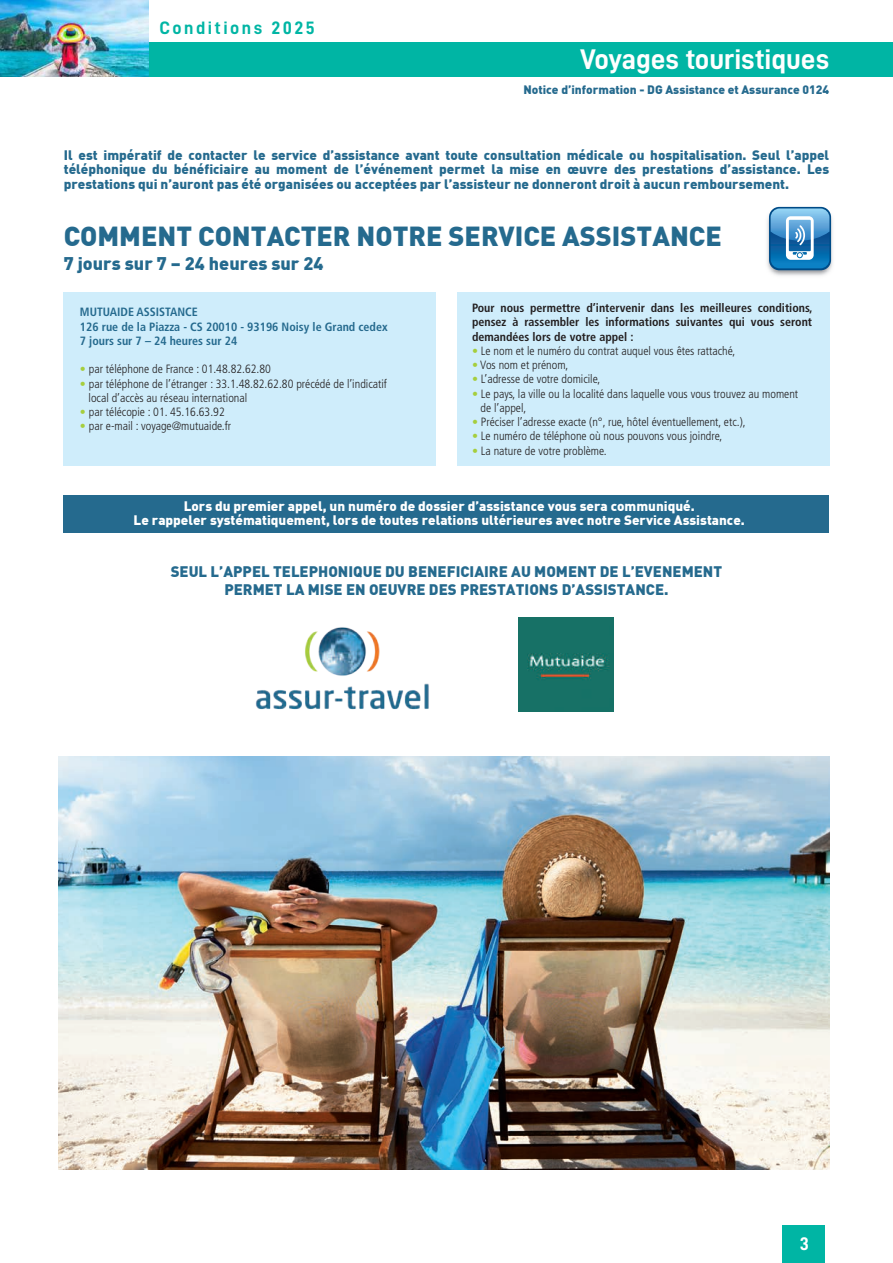
<style>
.page{position:relative;width:893px;height:1263px;background:#fff}
.page>*{position:absolute;margin:0;border:0;box-sizing:border-box;transform-origin:0 0}
.t1{font:28.5px "D DIN Bold";color:#fff}
.t2{font:900 27px "DIN";color:#256a8e}
.t3{font:18.15px "D DIN Bold";color:#fff}
.t4{font:900 18px "DIN";color:#256a8e}
.t5{font:18px "D DIN Bold";letter-spacing:.14em;color:#00b5a4}
.t6{font:900 15px/18px "DIN";color:#256a8e;text-align:center}
.t7{font:900 13.5px/14.2px "DIN";color:#256a8e;text-align:justify}
.t8{font:900 13.5px/14.2px "DIN";color:#fff;text-align:center}
.t9{font:300 condensed 12px/14.2px "Frutiger LT Std";color:#231f20}
.t10{font:700 condensed 12px/14.2px "Frutiger LT Std";color:#231f20;text-align:justify}
.t11{font:700 condensed 12px/14.2px "Frutiger LT Std";color:#256a8e}
.t12{font:900 12px "DIN";color:#256a8e}
.s1{color:#a6ce3d}
</style>
<div class="page">
<div style="left:64px;top:495px;width:765px;height:37px;background:#256a8e"></div>
<div style="left:64px;top:292px;width:372px;height:173px;background:#cfedfb"></div>
<div style="left:457px;top:292px;width:372px;height:173px;background:#cfedfb"></div>
<img style="left:59px;top:757px;width:770px;height:413px">
<img style="left:767px;top:206px;width:66px;height:70px">
<svg style="left:769px;top:207px;width:62px;height:63px"></svg>
<svg style="left:771px;top:208px;width:58px;height:60px;background:#559bcc"></svg>
<img style="left:519px;top:617px;width:94px;height:95px">
<img style="left:255px;top:627px;width:174px;height:83px">
<div style="left:0;top:43px;width:893px;height:34px;background:#00b5a4"></div>
<div style="left:783px;top:1225px;width:42px;height:38px;background:#00b5a4"></div>
<img style="left:0;top:0;width:149px;height:77px">
<h3 class="t5" style="left:159px;top:18px;width:157px">Conditions 2025</h3>
<h1 class="t1" style="left:580px;top:43px;width:251px">Voyages touristiques</h1>
<p class="t12" style="left:523px;top:82px;width:307px">Notice d’information - DG Assistance et Assurance 0124</p>
<p class="t7" style="left:64px;top:147px;width:767px">Il est impératif de contacter le service d’assistance avant toute consultation médicale ou hospitalisation. Seul l’appel téléphonique du bénéficiaire au moment de l’événement permet la mise en œuvre des prestations d’assistance. Les prestations qui n’auront pas été organisées ou acceptées par l’assisteur ne donneront droit à aucun remboursement.</p>
<h2 class="t2" style="left:64px;top:218px;width:659px">COMMENT CONTACTER NOTRE SERVICE ASSISTANCE</h2>
<h3 class="t4" style="left:64px;top:251px;width:261px">7 jours sur 7 – 24 heures sur 24</h3>
<p class="t11" style="left:80px;top:305px;width:309px">MUTUAIDE ASSISTANCE<br>126 rue de la Piazza - CS 20010 - 93196 Noisy le Grand cedex<br>7 jours sur 7 – 24 heures sur 24</p>
<p class="t9" style="left:80px;top:362px;width:193px"><span class="s1">•</span> par téléphone de France : 01.48.82.62.80</p>
<p class="t9" style="left:89px;top:376px;width:300px;text-indent:-9px"><span class="s1">•</span> par téléphone de l’étranger : 33.1.48.82.62.80 précédé de l’indicatif local d’accès au réseau international</p>
<p class="t9" style="left:80px;top:405px;width:146px"><span class="s1">•</span> par télécopie : 01. 45.16.63.92</p>
<p class="t9" style="left:80px;top:419px;width:153px"><span class="s1">•</span> par e-mail : voyage@mutuaide.fr</p>
<p class="t10" style="left:472px;top:301px;width:342px">Pour nous permettre d’intervenir dans les meilleures conditions, pensez à rassembler les informations suivantes qui vous seront demandées lors de votre appel :</p>
<p class="t9" style="left:472px;top:344px;width:265px"><span class="s1">•</span> Le nom et le numéro du contrat auquel vous êtes rattaché,</p>
<p class="t9" style="left:472px;top:358px;width:98px"><span class="s1">•</span> Vos nom et prénom,</p>
<p class="t9" style="left:472px;top:372px;width:130px"><span class="s1">•</span> L’adresse de votre domicile,</p>
<p class="t9" style="left:481px;top:386px;width:319px;text-indent:-9px"><span class="s1">•</span> Le pays, la ville ou la localité dans laquelle vous vous trouvez au moment de l’appel,</p>
<p class="t9" style="left:472px;top:415px;width:275px"><span class="s1">•</span> Préciser l’adresse exacte (n°, rue, hôtel éventuellement, etc.),</p>
<p class="t9" style="left:472px;top:429px;width:252px"><span class="s1">•</span> Le numéro de téléphone où nous pouvons vous joindre,</p>
<p class="t9" style="left:472px;top:443px;width:136px"><span class="s1">•</span> La nature de votre problème.</p>
<p class="t8" style="left:134px;top:498px;width:613px">Lors du premier appel, un numéro de dossier d’assistance vous sera communiqué.<br>Le rappeler systématiquement, lors de toutes relations ultérieures avec notre Service Assistance.</p>
<p class="t6" style="left:171px;top:562px;width:553px">SEUL L’APPEL TELEPHONIQUE DU BENEFICIAIRE AU MOMENT DE L’EVENEMENT<br>PERMET LA MISE EN OEUVRE DES PRESTATIONS D’ASSISTANCE.</p>
<h3 class="t3" style="left:800px;top:1233px;width:11px">3</h3>
</div>
